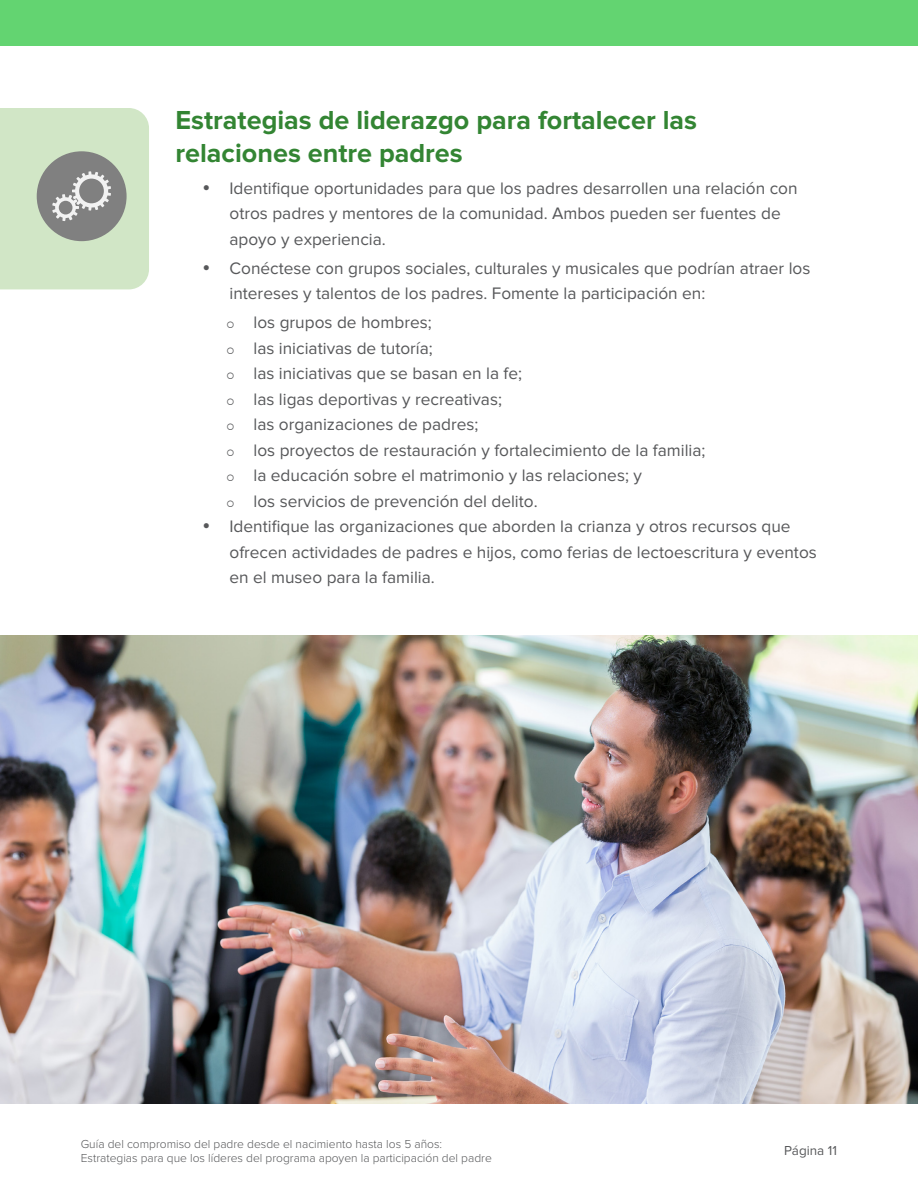
<style>
.page{position:relative;width:918px;height:1188px;background:#fff}
.page>*{position:absolute;margin:0;border:0;box-sizing:border-box;transform-origin:0 0}
.t1{font:700 27px/32.4px "Proxima Nova";color:#338533}
.t2{font:17.25px/25.5px "Proxima Nova";color:#57585a}
.t3{font:13.5px "Proxima Nova";color:#57585a}
.t4{font:300 12px/14.4px "Proxima Nova";color:#57585a}
</style>
<div class="page">
<div style="left:0;top:0;width:918px;height:45px;background:#63d471"></div>
<svg style="left:0;top:108px;width:149px;height:181px;background:#c1d1b9"></svg>
<img style="left:0;top:635px;width:918px;height:469px">
<h2 class="t1" style="left:176px;top:105px;width:523px">Estrategias de liderazgo para fortalecer las relaciones entre padres</h2>
<p class="t2" style="left:229px;top:176px;width:570px">Identifique oportunidades para que los padres desarrollen una relación con otros padres y mentores de la comunidad. Ambos pueden ser fuentes de apoyo y experiencia.</p>
<p class="t2" style="left:229px;top:256px;width:583px">Conéctese con grupos sociales, culturales y musicales que podrían atraer los intereses y talentos de los padres. Fomente la participación en:</p>
<p class="t2" style="left:254px;top:310px;width:180px">los grupos de hombres;</p>
<p class="t2" style="left:254px;top:336px;width:181px">las iniciativas de tutoría;</p>
<p class="t2" style="left:254px;top:361px;width:270px">las iniciativas que se basan en la fe;</p>
<p class="t2" style="left:254px;top:387px;width:250px">las ligas deportivas y recreativas;</p>
<p class="t2" style="left:254px;top:412px;width:226px">las organizaciones de padres;</p>
<p class="t2" style="left:254px;top:438px;width:454px">los proyectos de restauración y fortalecimiento de la familia;</p>
<p class="t2" style="left:254px;top:463px;width:390px">la educación sobre el matrimonio y las relaciones; y</p>
<p class="t2" style="left:254px;top:489px;width:286px">los servicios de prevención del delito.</p>
<p class="t2" style="left:229px;top:514px;width:589px">Identifique las organizaciones que aborden la crianza y otros recursos que ofrecen actividades de padres e hijos, como ferias de lectoescritura y eventos en el museo para la familia.</p>
<p class="t4" style="left:81px;top:1137px;width:413px">Guía del compromiso del padre desde el nacimiento hasta los 5 años:<br>Estrategias para que los líderes del programa apoyen la participación del padre</p>
<p class="t3" style="left:784px;top:1143px;width:54px">Página 11</p>
</div>
